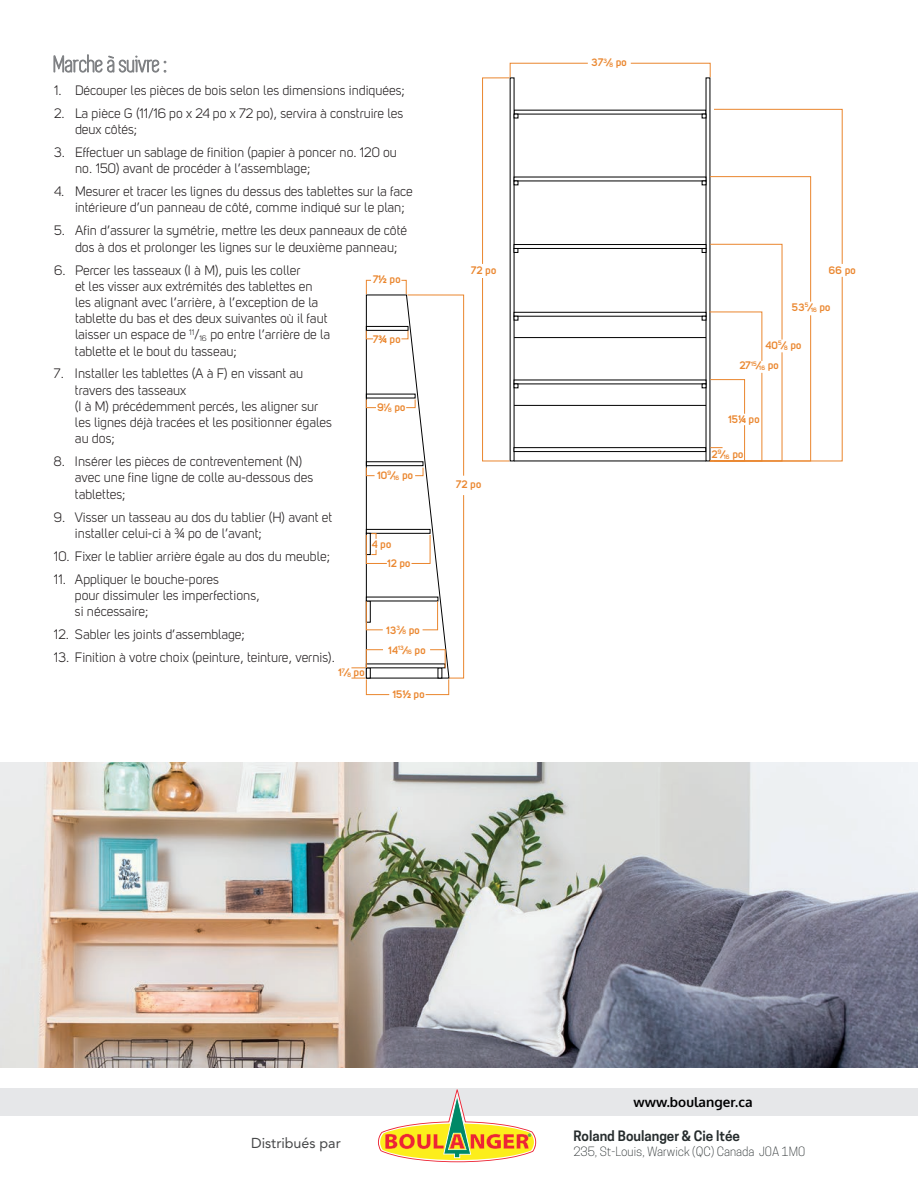
<style>
.page{position:relative;width:918px;height:1188px;background:#fff}
.page>*{position:absolute;margin:0;border:0;box-sizing:border-box;transform-origin:0 0}
.t1{font:14.25px "Avenir";color:#464748}
.t2{font:13.5px/16.2px "Uni Sans Book";color:#231f20}
.t3{font:600 13.5px "Cooper Hewitt";color:#262c2d}
.t4{font:700 13.5px "Oxygen";color:#000001}
.t5{font:300 12px "Cooper Hewitt";color:#262c2d}
.t6{font:700 10.8px/20.5px "Uni Sans Semi";color:#ea862e}
.s1{font-size:6.3px}
</style>
<div class="page">
<div style="left:0;top:1089px;width:918px;height:27px;background:#e6e7e9"></div>
<svg style="left:378px;top:1089px;width:158px;height:73px"></svg>
<svg style="left:53px;top:54px;width:114px;height:19px"></svg>
<svg style="left:351px;top:280px;width:113px;height:415px"></svg>
<div style="left:514px;top:244px;width:192px;height:5px;border:1px solid #000"></div>
<div style="left:514px;top:312px;width:192px;height:5px;border:1px solid #000"></div>
<div style="left:514px;top:447px;width:192px;height:5px;border:1px solid #000"></div>
<hr style="left:514px;top:337px;width:192px;height:1px;background:#000">
<hr style="left:514px;top:405px;width:192px;height:1px;background:#000">
<hr style="left:514px;top:461px;width:192px;height:1px;background:#000">
<svg style="left:482px;top:277px;width:36px;height:185px"></svg>
<svg style="left:482px;top:63px;width:106px;height:202px"></svg>
<svg style="left:630px;top:63px;width:81px;height:15px"></svg>
<svg style="left:702px;top:109px;width:141px;height:353px"></svg>
<img style="left:0;top:763px;width:918px;height:305px">
<p class="t2" style="left:54px;top:82px;width:352px">1. Découper les pièces de bois selon les dimensions indiquées;</p>
<p class="t2" style="left:75px;top:105px;width:330px;text-indent:-21px">2. La pièce G (11/16 po x 24 po x 72 po), servira à construire les deux côtés;</p>
<p class="t2" style="left:75px;top:144px;width:323px;text-indent:-21px">3. Effectuer un sablage de finition (papier à poncer no. 120 ou no. 150) avant de procéder à l’assemblage;</p>
<p class="t2" style="left:75px;top:183px;width:339px;text-indent:-21px">4. Mesurer et tracer les lignes du dessus des tablettes sur la face intérieure d’un panneau de côté, comme indiqué sur le plan;</p>
<p class="t2" style="left:75px;top:223px;width:334px;text-indent:-21px">5. Afin d’assurer la symétrie, mettre les deux panneaux de côté dos à dos et prolonger les lignes sur le deuxième panneau;</p>
<p class="t2" style="left:75px;top:262px;width:257px;text-indent:-21px">6. Percer les tasseaux (I à M), puis les coller<br>et les visser aux extrémités des tablettes en les alignant avec l’arrière, à l’exception de la tablette du bas et des deux suivantes où il faut laisser un espace de <sup>11</sup>/<sub>16</sub> po entre l’arrière de la tablette et le bout du tasseau;</p>
<p class="t2" style="left:75px;top:366px;width:258px;text-indent:-21px">7. Installer les tablettes (A à F) en vissant au travers des tasseaux<br>(I à M) précédemment percés, les aligner sur les lignes déjà tracées et les positionner égales au dos;</p>
<p class="t2" style="left:75px;top:453px;width:240px;text-indent:-21px">8. Insérer les pièces de contreventement (N) avec une fine ligne de colle au-dessous des tablettes;</p>
<p class="t2" style="left:75px;top:509px;width:259px;text-indent:-21px">9. Visser un tasseau au dos du tablier (H) avant et installer celui-ci à ¾ po de l’avant;</p>
<p class="t2" style="left:54px;top:548px;width:278px">10. Fixer le tablier arrière égale au dos du meuble;</p>
<p class="t2" style="left:75px;top:571px;width:186px;text-indent:-21px">11. Appliquer le bouche-pores<br>pour dissimuler les imperfections, si nécessaire;</p>
<p class="t2" style="left:54px;top:626px;width:192px">12. Sabler les joints d’assemblage;</p>
<p class="t2" style="left:54px;top:649px;width:282px">13. Finition à votre choix (peinture, teinture, vernis).</p>
<p class="t6" style="left:373px;top:269px;width:29px">7½ po</p>
<p class="t6" style="left:373px;top:329px;width:29px">7¾ po</p>
<p class="t6" style="left:377px;top:397px;width:30px">9<sup>1</sup>⁄<span class="s1">8</span> po</p>
<p class="t6" style="left:377px;top:465px;width:37px">10<sup>9</sup>⁄<span class="s1">16</span> po</p>
<p class="t6" style="left:372px;top:533px;width:21px">4 po</p>
<p class="t6" style="left:388px;top:553px;width:25px">12 po</p>
<p class="t6" style="left:387px;top:619px;width:35px">13<sup>3</sup>⁄<span class="s1">8</span> po</p>
<p class="t6" style="left:389px;top:639px;width:39px">14<sup>13</sup>⁄<span class="s1">16</span> po</p>
<p class="t6" style="left:338px;top:662px;width:28px">1<sup>7</sup>⁄<span class="s1">8</span> po</p>
<p class="t6" style="left:393px;top:684px;width:34px">15½ po</p>
<p class="t6" style="left:471px;top:260px;width:27px">72 po</p>
<p class="t6" style="left:456px;top:474px;width:27px">72 po</p>
<p class="t6" style="left:592px;top:52px;width:37px">37<sup>3</sup>⁄<span class="s1">8</span> po</p>
<p class="t6" style="left:829px;top:260px;width:29px">66 po</p>
<p class="t6" style="left:792px;top:297px;width:40px">53<sup>5</sup>⁄<span class="s1">16</span> po</p>
<p class="t6" style="left:740px;top:335px;width:64px;text-indent:26px">40<sup>5</sup>⁄<span class="s1">8</span> po<br>27<sup>15</sup>⁄<span class="s1">16</span> po</p>
<p class="t6" style="left:728px;top:409px;width:33px">15¼ po</p>
<p class="t6" style="left:712px;top:444px;width:33px">2<sup>9</sup>⁄<span class="s1">16</span> po</p>
<p class="t1" style="left:251px;top:1135px;width:91px">Distribués par</p>
<p class="t4" style="left:634px;top:1093px;width:121px">www.boulanger.ca</p>
<p class="t3" style="left:573px;top:1128px;width:168px">Roland Boulanger &amp; Cie ltée</p>
<p class="t5" style="left:573px;top:1145px;width:234px">235, St-Louis, Warwick (QC) Canada J0A 1M0</p>
</div>
